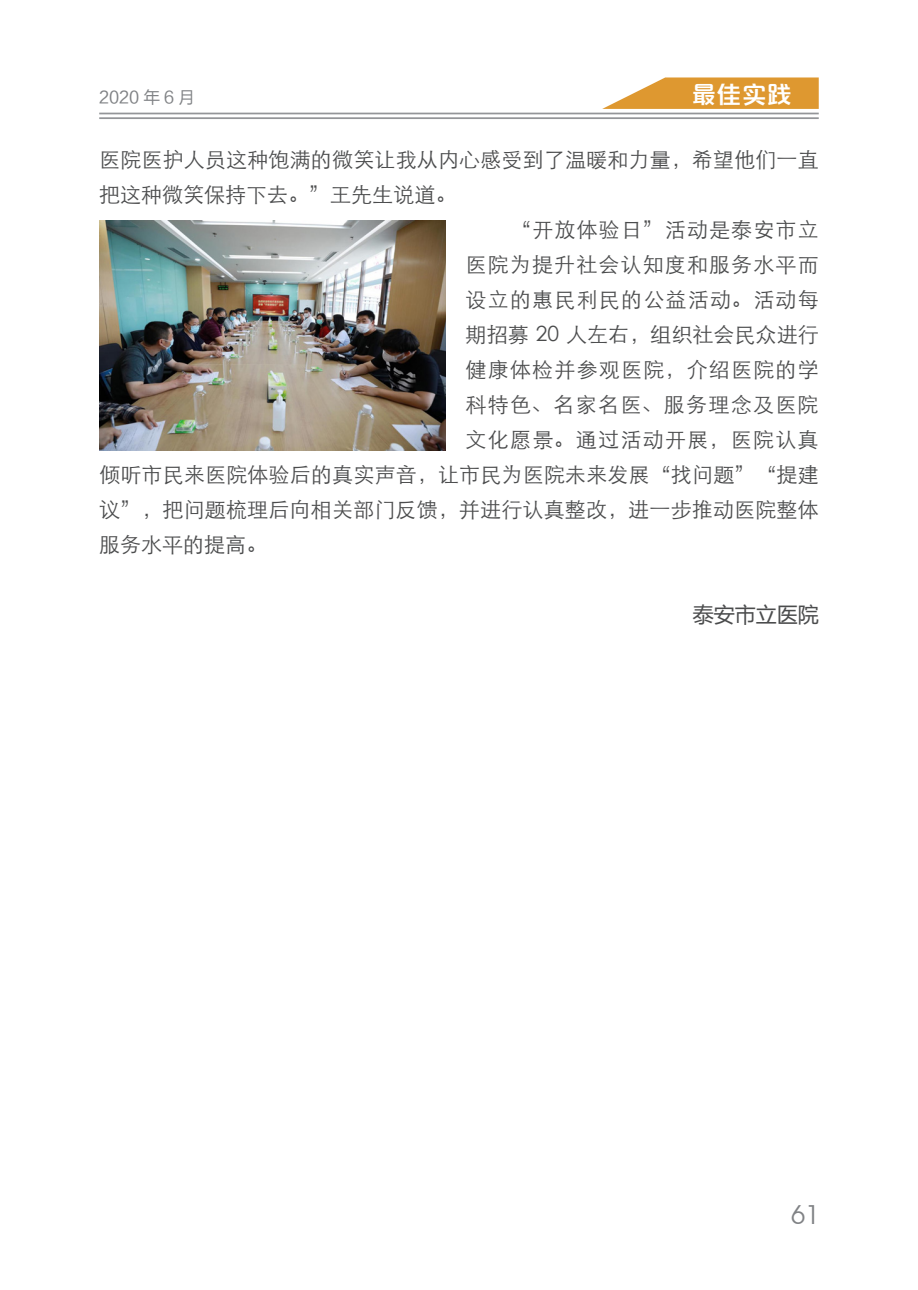
<style>
.page{position:relative;width:918px;height:1290px;background:#fff}
.page>*{position:absolute;margin:0;border:0;box-sizing:border-box;transform-origin:0 0}
.t1{font:26.25px "Avant Garde IT Cby BT";color:#808285}
.t2{font:24.5px "FZPSZHJW GB1 0";color:#fff}
.t3{font:21px/35px "ST Xihei";letter-spacing:.01em;color:#4b4c4d}
.t4{font:21px "ST Xihei";letter-spacing:.06em;color:#4b4c4d}
.t5{font:21px "ST Xihei";letter-spacing:.055em;color:#4b4c4d}
.t6{font:21px "Microsoft Ya Hei";color:#4b4c4d}
.t7{font:16.62px "FZLTHJW GB1 0";color:#808285}
</style>
<div class="page">
<svg style="left:602px;top:77px;width:217px;height:32px;background:#e3a851"></svg>
<hr style="left:99px;top:117px;width:720px;height:2px;background:#939598">
<hr style="left:99px;top:113px;width:720px;height:1px;background:#939598">
<img style="left:100px;top:220px;width:346px;height:230px">
<p class="t7" style="left:99px;top:88px;width:97px">2020 年 6 月</p>
<p class="t2" style="left:692px;top:81px;width:102px">最佳实践</p>
<p class="t3" style="left:99px;top:140px;width:721px">医院医护人员这种饱满的微笑让我从内心感受到了温暖和力量，希望他们一直把这种微笑保持下去。”王先生说道。</p>
<p class="t5" style="left:510px;top:213px;width:310px">“开放体验日”活动是泰安市立</p>
<p class="t5" style="left:465px;top:248px;width:355px">医院为提升社会认知度和服务水平而</p>
<p class="t4" style="left:465px;top:283px;width:355px">设立的惠民利民的公益活动。活动每</p>
<p class="t3" style="left:465px;top:315px;width:355px">期招募 20 人左右，组织社会民众进行</p>
<p class="t4" style="left:465px;top:353px;width:355px">健康体检并参观医院，介绍医院的学</p>
<p class="t4" style="left:465px;top:388px;width:354px">科特色、名家名医、服务理念及医院</p>
<p class="t4" style="left:465px;top:423px;width:354px">文化愿景。通过活动开展，医院认真</p>
<p class="t3" style="left:99px;top:455px;width:721px">倾听市民来医院体验后的真实声音，让市民为医院未来发展“找问题”“提建</p>
<p class="t3" style="left:99px;top:490px;width:721px">议”，把问题梳理后向相关部门反馈，并进行认真整改，进一步推动医院整体</p>
<p class="t3" style="left:99px;top:525px;width:169px">服务水平的提高。</p>
<p class="t6" style="left:693px;top:600px;width:127px">泰安市立医院</p>
<p class="t1" style="left:791px;top:1198px;width:31px">61</p>
</div>
